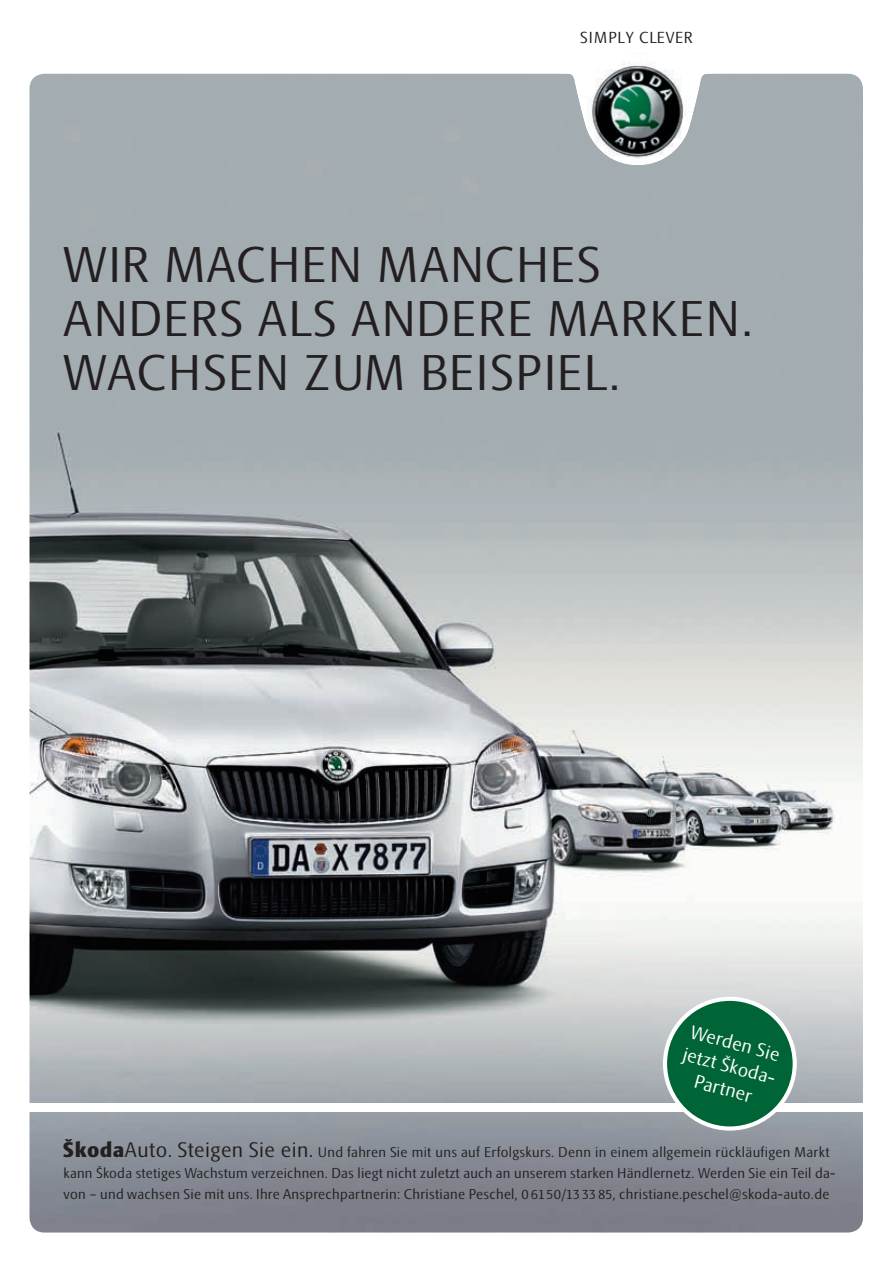
<style>
.page{position:relative;width:893px;height:1263px;background:#fff}
.page>*{position:absolute;margin:0;border:0;box-sizing:border-box;transform-origin:0 0}
.t1{font:49.5px/54px "Skoda Sans CE";letter-spacing:.035em;color:#231f20}
.t2{font:18.75px "Skoda Sans CE";color:#fff}
.t3{font:15.75px "Skoda Sans CE";letter-spacing:.045em;color:#231f20}
.t4{font:13.95px/21px "Skoda Sans CE";letter-spacing:.025em;color:#231f20}
.s1{font-family:"Skoda Sans Black CE";font-size:20.7px}
.s2{font-size:20.7px}
</style>
<div class="page">
<img style="left:30px;top:74px;width:833px;height:1158px;border-radius:15px">
<img style="left:562px;top:62px;width:151px;height:103px">
<div style="left:0;top:1103px;width:893px;height:9px;background:#fff"></div>
<div style="left:665px;top:999px;width:130px;height:129px;background:#006536;border-radius:50%"></div>
<div style="left:663px;top:997px;width:134px;height:133px;border:4px solid #fff;border-radius:50%"></div>
<p class="t3" style="left:580px;top:29px;width:114px">SIMPLY CLEVER</p>
<h1 class="t1" style="left:64px;top:239px;width:691px">WIR MACHEN MANCHES<br>ANDERS ALS ANDERE MARKEN.<br>WACHSEN ZUM BEISPIEL.</h1>
<h2 class="t2" style="left:694px;top:1021px;width:93px;rotate:15deg">Werden Sie</h2>
<h2 class="t2" style="left:686px;top:1043px;width:108px;rotate:15deg">jetzt Škoda-</h2>
<h2 class="t2" style="left:697px;top:1071px;width:61px;rotate:15deg">Partner</h2>
<p class="t4" style="left:63px;top:1141px;width:774px"><span class="s1">Škoda</span><span class="s2">Auto. Steigen Sie ein.</span> Und fahren Sie mit uns auf Erfolgskurs. Denn in einem allgemein rückläufigen Markt kann Škoda stetiges Wachstum verzeichnen. Das liegt nicht zuletzt auch an unserem starken Händlernetz. Werden Sie ein Teil da&shy;von – und wachsen Sie mit uns. Ihre Ansprechpartnerin: Christiane Peschel, 0 6150/1333 85, christiane.peschel@skoda-auto.de</p>
</div>
